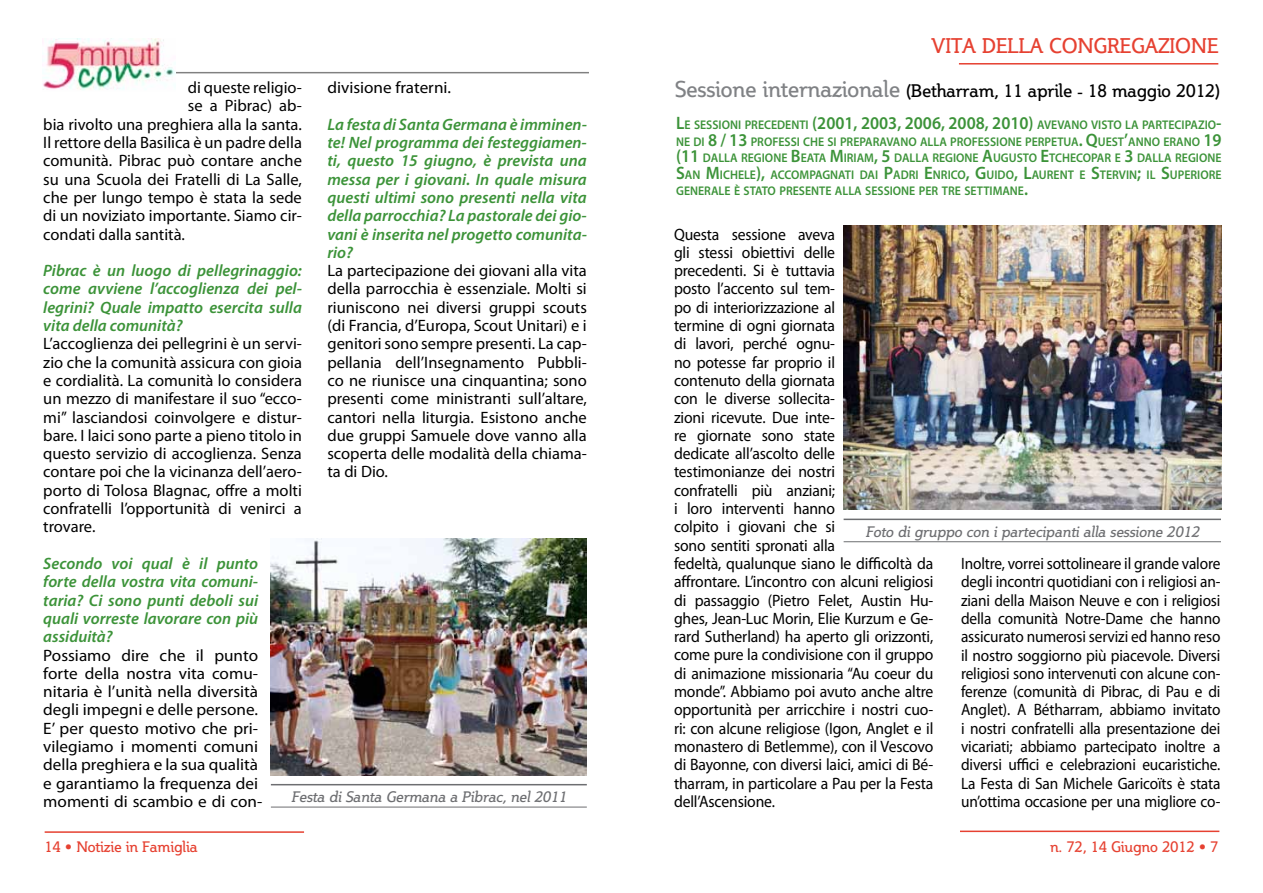
<style>
.page{position:relative;width:1263px;height:893px;background:#fff}
.page>*{position:absolute;margin:0;border:0;box-sizing:border-box;transform-origin:0 0}
.t1{font:21px "Steinem";letter-spacing:-.005em;color:#e64131}
.t2{font:18px "Steinem";color:#000}
.t3{font:16.5px/18.3px "Myriad Pro";letter-spacing:-.01em;color:#000;text-align:justify}
.t4{font:16.5px/18.3px "Myriad Pro";letter-spacing:-.01em;color:#000;scale:.95 1}
.t5{font:16.5px/18.3px "Myriad Pro";letter-spacing:-.01em;color:#000;text-align:justify;scale:.93 1}
.t6{font:italic 600 16.5px/18.3px "Myriad Pro";color:#3c9339;text-align:justify}
.t7{font:16.5px/18.3px "Myriad Pro";letter-spacing:-.01em;color:#000;scale:1.04 1}
.t8{font:italic 15px "Steinem";color:#6d6e71}
.t9{font:15px "Steinem";color:#e64131}
.t10{font:600 12.6px/16.5px "Myriad Pro";color:#3c9339;text-align:justify;scale:.94 1}
.s1{font-size:22.5px;color:#808285}
.s2{font-size:18px}
</style>
<div class="page">
<hr style="left:960px;top:831px;width:259px;height:1px;background:#e64131">
<hr style="left:45px;top:831px;width:259px;height:2px;background:#e64131">
<hr style="left:45px;top:72px;width:544px;height:1px;background:#000">
<img style="left:43px;top:38px;width:132px;height:52px">
<img style="left:844px;top:226px;width:377px;height:283px">
<hr style="left:959px;top:63px;width:259px;height:2px;background:#e64131">
<img style="left:271px;top:539px;width:316px;height:236px">
<hr style="left:844px;top:519px;width:377px;height:1px;background:#6d6e71">
<hr style="left:844px;top:541px;width:377px;height:1px;background:#6d6e71">
<hr style="left:271px;top:784px;width:316px;height:1px;background:#6d6e71">
<hr style="left:271px;top:807px;width:316px;height:1px;background:#6d6e71">
<p class="t7" style="left:327px;top:78px;width:120px">divisione fraterni.</p>
<p class="t6" style="left:327px;top:115px;width:261px">La festa di Santa Germana è imminen&shy;te! Nel programma dei festeggiamen&shy;ti, questo 15 giugno, è prevista una messa per i giovani. In quale misura questi ultimi sono presenti nella vita della parrocchia? La pastorale dei gio&shy;vani è inserita nel progetto comunita&shy;rio?</p>
<p class="t3" style="left:327px;top:261px;width:261px">La partecipazione dei giovani alla vita della parrocchia è essenziale. Molti si riuniscono nei diversi gruppi scouts (di Francia, d’Europa, Scout Unitari) e i genitori sono sempre presenti. La cap&shy;pellania dell’Insegnamento Pubbli&shy;co ne riunisce una cinquantina; sono presenti come ministranti sull’altare, cantori nella liturgia. Esistono anche due gruppi Samuele dove vanno alla scoperta delle modalità della chiama&shy;ta di Dio.</p>
<p class="t3" style="left:188px;top:78px;width:116px">di queste religio-</p>
<p class="t3" style="left:188px;top:97px;width:116px">se a Pibrac) ab-</p>
<p class="t3" style="left:43px;top:115px;width:260px">bia rivolto una preghiera alla la santa.</p>
<p class="t3" style="left:43px;top:133px;width:260px">Il rettore della Basilica è un padre della</p>
<p class="t3" style="left:43px;top:151px;width:260px">comunità. Pibrac può contare anche</p>
<p class="t3" style="left:43px;top:170px;width:260px">su una Scuola dei Fratelli di La Salle,</p>
<p class="t3" style="left:43px;top:188px;width:260px">che per lungo tempo è stata la sede</p>
<p class="t3" style="left:43px;top:206px;width:260px">di un noviziato importante. Siamo cir-</p>
<p class="t3" style="left:43px;top:225px;width:143px">condati dalla santità.</p>
<p class="t6" style="left:43px;top:261px;width:260px">Pibrac è un luogo di pellegrinaggio: come avviene l’accoglienza dei pel&shy;legrini? Quale impatto esercita sulla vita della comunità?</p>
<p class="t3" style="left:43px;top:334px;width:260px">L’accoglienza dei pellegrini è un servi&shy;zio che la comunità assicura con gioia e cordialità. La comunità lo considera un mezzo di manifestare il suo “ecco&shy;mi” lasciandosi coinvolgere e distur&shy;bare. I laici sono parte a pieno titolo in questo servizio di accoglienza. Senza contare poi che la vicinanza dell’aero&shy;porto di Tolosa Blagnac, offre a molti confratelli l’opportunità di venirci a trovare.</p>
<p class="t6" style="left:43px;top:554px;width:216px">Secondo voi qual è il punto forte della vostra vita comuni&shy;taria? Ci sono punti deboli sui quali vorreste lavorare con più assiduità?</p>
<p class="t7" style="left:43px;top:646px;width:212px">Possiamo dire che il punto forte della nostra vita comu&shy;nitaria è l’unità nella diversità degli impegni e delle persone.<br>E’ per questo motivo che pri&shy;vilegiamo i momenti comuni della preghiera e la sua qualità e garantiamo la frequenza dei momenti di scambio e di con-</p>
<p class="t8" style="left:291px;top:789px;width:277px">Festa di Santa Germana a Pibrac, nel 2011</p>
<p class="t1" style="left:932px;top:34px;width:89px">VItA della</p>
<p class="t1" style="left:1049px;top:34px;width:15px">congr</p>
<p class="t1" style="left:1119px;top:34px;width:100px">egazione</p>
<p class="t2" style="left:675px;top:81px;width:546px"><span class="s1">Sessione internazionale</span> (Betharram, 11 aprile - 18 maggio 2012)</p>
<p class="t10" style="left:676px;top:116px;width:582px"><span class="s2">L</span>E SESSIONI PRECEDENTI <span class="s2">(2001, 2003, 2006, 2008, 2010)</span> AVEVANO VISTO LA PARTECIPAZIO<span class="s2">-</span>NE DI <span class="s2">8 / 13</span> PROFESSI CHE SI PREPARAVANO ALLA PROFESSIONE PERPETUA<span class="s2">. Q</span>UEST<span class="s2">’</span>ANNO ERANO <span class="s2">19 (11</span> DALLA REGIONE <span class="s2">B</span>EATA <span class="s2">M</span>IRIAM<span class="s2">, 5</span> DALLA REGIONE <span class="s2">A</span>UGUSTO <span class="s2">E</span>TCHECOPAR E <span class="s2">3</span> DALLA REGIONE <span class="s2">S</span>AN <span class="s2">M</span>ICHELE<span class="s2">),</span> ACCOMPAGNATI DAI <span class="s2">P</span>ADRI <span class="s2">E</span>NRICO<span class="s2">, G</span>UIDO<span class="s2">, L</span>AURENT E <span class="s2">S</span>TERVIN<span class="s2">;</span> IL <span class="s2">S</span>UPERIORE GENERALE È STATO PRESENTE ALLA SESSIONE PER TRE SETTIMANE<span class="s2">.</span></p>
<p class="t4" style="left:674px;top:225px;width:275px">Questa sessione aveva<br>gli stessi obiettivi delle<br>precedenti. Si è tuttavia<br>posto l’accento sul tem-<br>po di interiorizzazione al<br>termine di ogni giornata<br>di lavori, perché ognu-<br>no potesse far proprio il<br>contenuto della giornata<br>con le diverse sollecita-<br>zioni ricevute. Due inte-<br>re giornate sono state<br>dedicate all’ascolto delle<br>testimonianze dei nostri<br>confratelli più anziani;<br>i loro interventi hanno<br>colpito i giovani che si<br>sono sentiti spronati alla<br>fedeltà, qualunque siano le difficoltà da affrontare. L’incontro con alcuni religiosi di passaggio (Pietro Felet, Austin Hu&shy;ghes, Jean-Luc Morin, Elie Kurzum e Ge&shy;rard Sutherland) ha aperto gli orizzonti, come pure la condivisione con il gruppo di animazione missionaria “Au coeur du monde”. Abbiamo poi avuto anche altre opportunità per arricchire i nostri cuo&shy;ri: con alcune religiose (Igon, Anglet e il monastero di Betlemme), con il Vescovo di Bayonne, con diversi laici, amici di Bé&shy;tharram, in particolare a Pau per la Festa dell’Ascensione.</p>
<p class="t8" style="left:865px;top:524px;width:335px">Foto di gruppo con i partecipanti alla sessione 2012</p>
<p class="t5" style="left:961px;top:554px;width:280px">Inoltre, vorrei sottolineare il grande valore degli incontri quotidiani con i religiosi an&shy;ziani della Maison Neuve e con i religiosi della comunità Notre-Dame che hanno assicurato numerosi servizi ed hanno reso il nostro soggiorno più piacevole. Diversi religiosi sono intervenuti con alcune con&shy;ferenze (comunità di Pibrac, di Pau e di Anglet). A Bétharram, abbiamo invitato i nostri confratelli alla presentazione dei vicariati; abbiamo partecipato inoltre a diversi uffici e celebrazioni eucaristiche.<br>La Festa di San Michele Garicoïts è stata un’ottima occasione per una migliore co-</p>
<p class="t9" style="left:45px;top:838px;width:154px">14 • Notizie in Famiglia</p>
<p class="t9" style="left:1050px;top:838px;width:170px">n. 72, 14 Giugno 2012 • 7</p>
</div>
